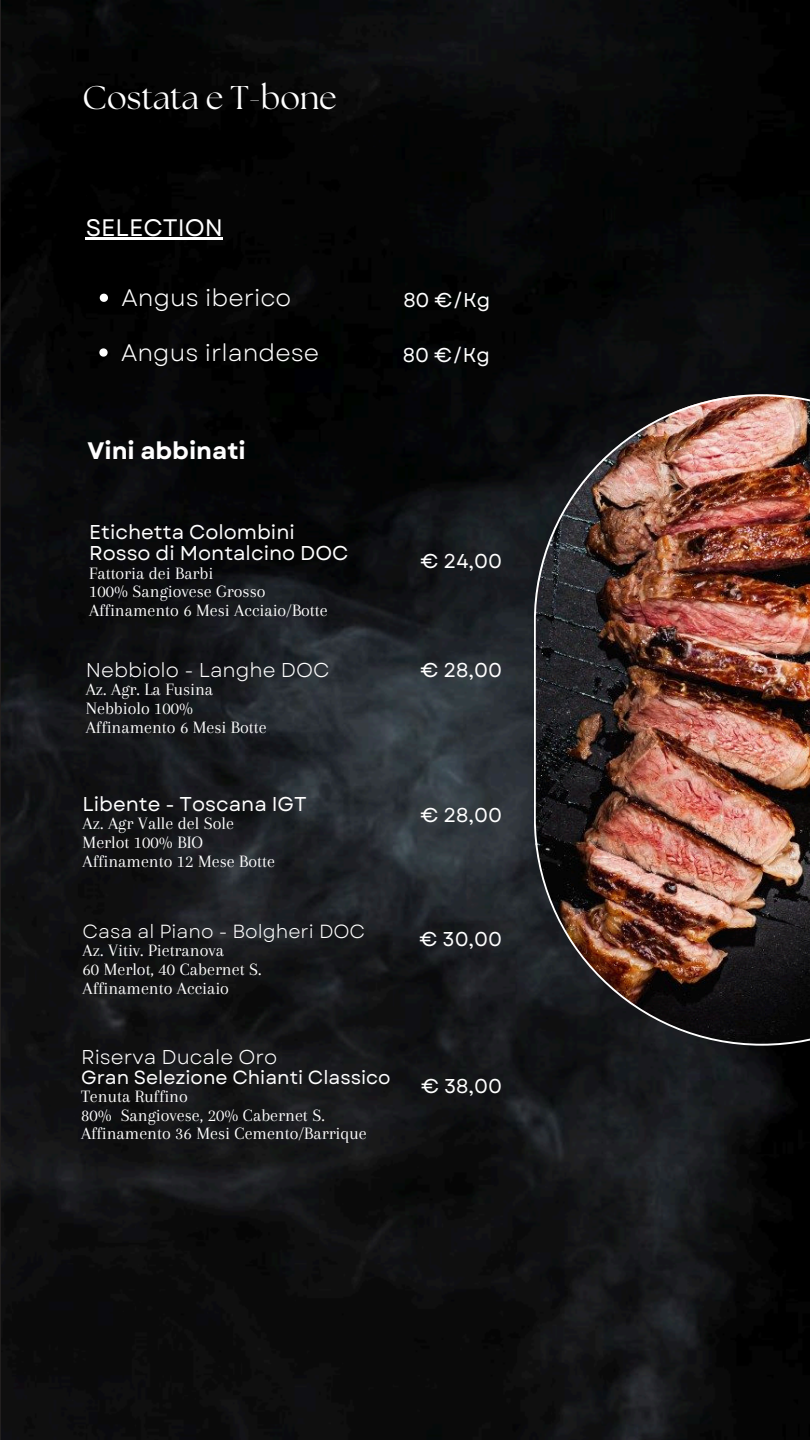
<style>
.page{position:relative;width:810px;height:1440px;background:#fff}
.page>*{position:absolute;margin:0;border:0;box-sizing:border-box;transform-origin:0 0}
.t1{font:32.9px "The Seasons";color:#fff}
.t2{font:23.9px "Garet";color:#fff}
.t3{font:700 23.9px "Garet";color:#fff}
.t4{font:23.9px "Garet";color:#fff}
.t5{font:20px "Garet";color:#fff}
.t6{font:20px "Garet";color:#fff}
.t7{font:19px "Garet";color:#fff}
.t8{font:19px "Garet";color:#fff}
.t9{font:18px/18.8px "Arapey";color:#fff}
</style>
<div class="page">
<img style="left:2px;top:0;width:808px;height:1440px">
<img style="left:534px;top:394px;width:276px;height:652px">
<svg style="left:100px;top:294px;width:8px;height:8px"></svg>
<svg style="left:99px;top:348px;width:9px;height:9px"></svg>
<hr style="left:86px;top:238px;width:137px;height:2px;background:#fff">
<p class="t1" style="left:83px;top:82px;width:256px">Costata e T-bone</p>
<h3 class="t4" style="left:86px;top:211px;width:139px">SELECTION</h3>
<h2 class="t2" style="left:122px;top:281px;width:171px">Angus iberico</h2>
<p class="t2" style="left:121px;top:336px;width:199px">Angus irlandese</p>
<p class="t5" style="left:403px;top:286px;width:88px">80 €/Kg</p>
<h5 class="t5" style="left:403px;top:341px;width:88px">80 €/Kg</h5>
<h5 class="t3" style="left:87px;top:433px;width:160px">Vini abbinati</h5>
<p class="t5" style="left:89px;top:518px;width:207px">Etichetta Colombini</p>
<p class="t5" style="left:89px;top:539px;width:261px">Rosso di Montalcino DOC</p>
<p class="t9" style="left:89px;top:564px;width:126px">Fattoria dei Barbi</p>
<h5 class="t9" style="left:89px;top:582px;width:178px">100% Sangiovese Grosso</h5>
<p class="t9" style="left:89px;top:601px;width:240px">Affinamento 6 Mesi Acciaio/Botte</p>
<p class="t6" style="left:86px;top:655px;width:245px">Nebbiolo - Langhe DOC</p>
<p class="t9" style="left:86px;top:680px;width:129px">Az. Agr. La Fusina</p>
<p class="t9" style="left:86px;top:699px;width:109px">Nebbiolo 100%</p>
<p class="t9" style="left:86px;top:718px;width:182px">Affinamento 6 Mesi Botte</p>
<h5 class="t5" style="left:83px;top:789px;width:226px">Libente - Toscana IGT</h5>
<h5 class="t9" style="left:83px;top:814px;width:153px">Az. Agr Valle del Sole</h5>
<h5 class="t9" style="left:83px;top:833px;width:122px">Merlot 100% BIO</h5>
<p class="t9" style="left:83px;top:852px;width:194px">Affinamento 12 Mese Botte</p>
<p class="t8" style="left:83px;top:918px;width:284px">Casa al Piano - Bolgheri DOC</p>
<p class="t9" style="left:83px;top:941px;width:180px">Az. Vitiv. Pietranova<br>60 Merlot, 40 Cabernet S.<br>Affinamento Acciaio</p>
<p class="t6" style="left:81px;top:1042px;width:198px">Riserva Ducale Oro</p>
<p class="t7" style="left:81px;top:1063px;width:311px">Gran Selezione Chianti Classico</p>
<p class="t9" style="left:81px;top:1087px;width:108px">Tenuta Ruffino</p>
<p class="t9" style="left:81px;top:1105px;width:245px">80% Sangiovese, 20% Cabernet S.</p>
<h5 class="t9" style="left:81px;top:1124px;width:287px">Affinamento 36 Mesi Cemento/Barrique</h5>
<p class="t5" style="left:420px;top:547px;width:83px">€ 24,00</p>
<h5 class="t5" style="left:420px;top:655px;width:83px">€ 28,00</h5>
<p class="t5" style="left:420px;top:801px;width:83px">€ 28,00</p>
<p class="t5" style="left:419px;top:925px;width:84px">€ 30,00</p>
<p class="t5" style="left:421px;top:1071px;width:83px">€ 38,00</p>
</div>
